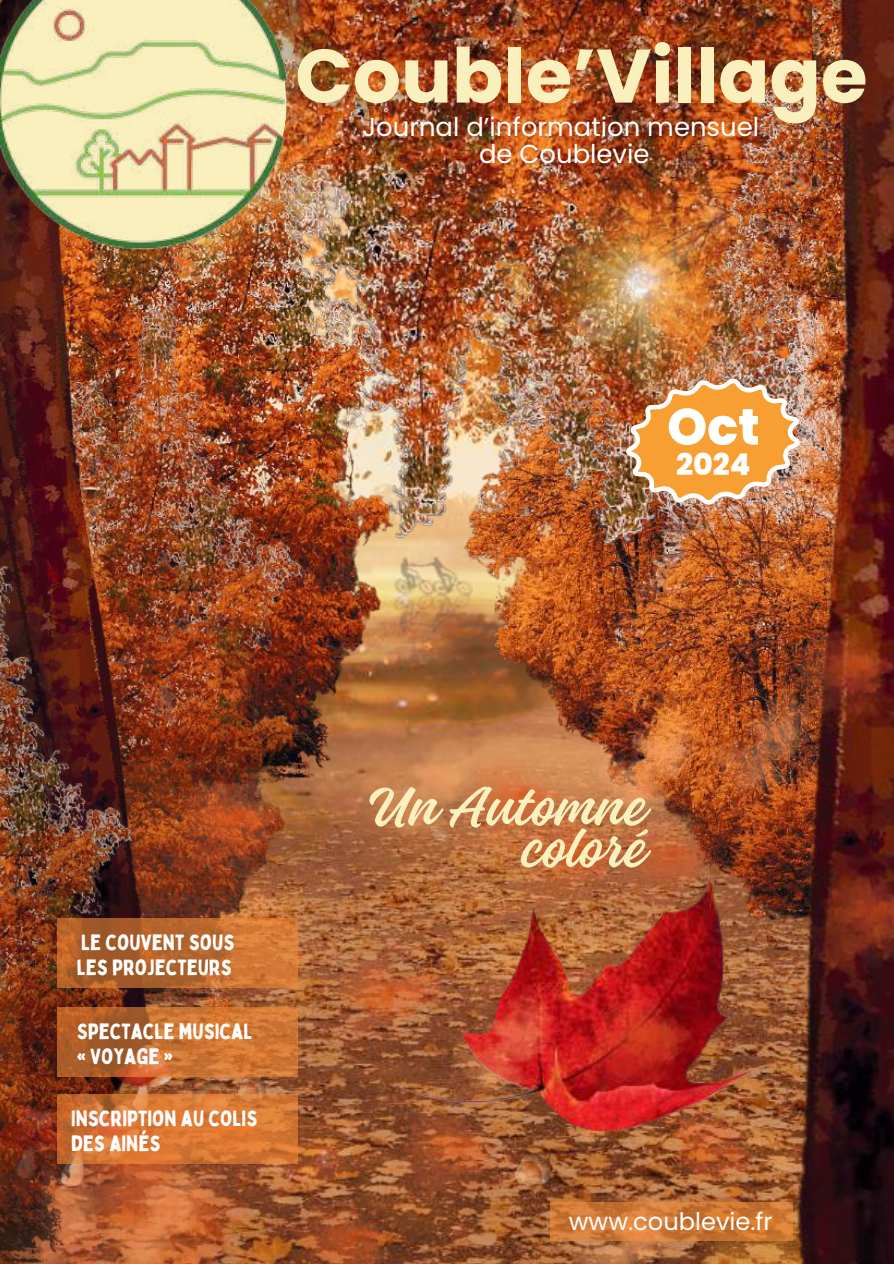
<style>
.page{position:relative;width:894px;height:1264px;background:#fff}
.page>*{position:absolute;margin:0;border:0;box-sizing:border-box;transform-origin:0 0}
.t1{font:700 75.6px "Poppins";color:#faf0be}
.t2{font:59.1px/41.7px "Anonymous";color:#faf0be;text-align:right}
.t3{font:800 51px "Poppins";color:#fff}
.t4{font:800 30px "Poppins";color:#fff}
.t5{font:25.8px/27px "Poppins";color:#fff;text-align:center}
.t6{font:24.15px "Poppins";color:#fff}
.t7{font:21.75px/24.8px "Bobby Jones";color:#fff}
</style>
<div class="page">
<img style="left:227px;top:810px;width:442px;height:453px">
<img style="left:678px;top:1185px;width:11px;height:78px">
<img style="left:365px;top:563px;width:205px;height:247px">
<img style="left:298px;top:0;width:391px;height:563px">
<img style="left:570px;top:78px;width:119px;height:734px">
<img style="left:689px;top:0;width:204px;height:1263px">
<img style="left:298px;top:34px;width:43px;height:130px">
<img style="left:392px;top:874px;width:378px;height:256px">
<img style="left:515px;top:1152px;width:35px;height:33px">
<img style="left:446px;top:751px;width:116px;height:111px">
<img style="left:777px;top:622px;width:116px;height:111px">
<img style="left:669px;top:1111px;width:84px;height:74px">
<img style="left:429px;top:971px;width:18px;height:37px">
<img style="left:595px;top:701px;width:108px;height:110px">
<img style="left:595px;top:812px;width:116px;height:111px">
<img style="left:804px;top:867px;width:89px;height:111px">
<img style="left:276px;top:1194px;width:116px;height:69px">
<img style="left:570px;top:1185px;width:108px;height:78px">
<img style="left:155px;top:164px;width:210px;height:866px">
<img style="left:0;top:258px;width:155px;height:171px">
<img style="left:239px;top:1077px;width:27px;height:9px">
<img style="left:504px;top:146px;width:271px;height:271px">
<img style="left:626px;top:378px;width:173px;height:126px">
<img style="left:227px;top:1197px;width:25px;height:66px">
<img style="left:506px;top:806px;width:116px;height:112px">
<img style="left:227px;top:773px;width:49px;height:112px">
<img style="left:575px;top:990px;width:116px;height:111px">
<img style="left:313px;top:947px;width:116px;height:111px">
<img style="left:227px;top:1086px;width:49px;height:111px">
<img style="left:383px;top:1102px;width:116px;height:112px">
<img style="left:450px;top:983px;width:108px;height:111px">
<img style="left:371px;top:727px;width:108px;height:110px">
<img style="left:708px;top:683px;width:108px;height:111px">
<img style="left:0;top:0;width:298px;height:258px">
<img style="left:394px;top:556px;width:78px;height:41px">
<img style="left:393px;top:592px;width:77px;height:41px">
<img style="left:0;top:429px;width:227px;height:834px">
<svg style="left:58px;top:918px;width:240px;height:70px;background:#b9682e"></svg>
<svg style="left:58px;top:1094px;width:240px;height:69px;background:#d77735"></svg>
<svg style="left:58px;top:1007px;width:240px;height:70px;background:#c26d31"></svg>
<svg style="left:550px;top:1202px;width:242px;height:38px;background:#d07936"></svg>
<h1 class="t1" style="left:295px;top:32px;width:573px">Couble’Village</h1>
<p class="t5" style="left:362px;top:114px;width:398px">Journal d’information mensuel de Coublevie</p>
<h3 class="t3" style="left:667px;top:397px;width:94px">Oct</h3>
<h3 class="t4" style="left:676px;top:447px;width:76px">2024</h3>
<p class="t7" style="left:77px;top:930px;width:159px">LE COUVENT SOUS<br>LES PROJECTEURS</p>
<p class="t7" style="left:77px;top:1019px;width:177px">SPECTACLE MUSICAL « VOYAGE »</p>
<p class="t7" style="left:71px;top:1106px;width:188px">INSCRIPTION AU COLIS<br>DES AINÉS</p>
<h2 class="t2" style="left:367px;top:782px;width:278px">Un Automne coloré</h2>
<p class="t6" style="left:568px;top:1207px;width:205px">www.coublevie.fr</p>
</div>
